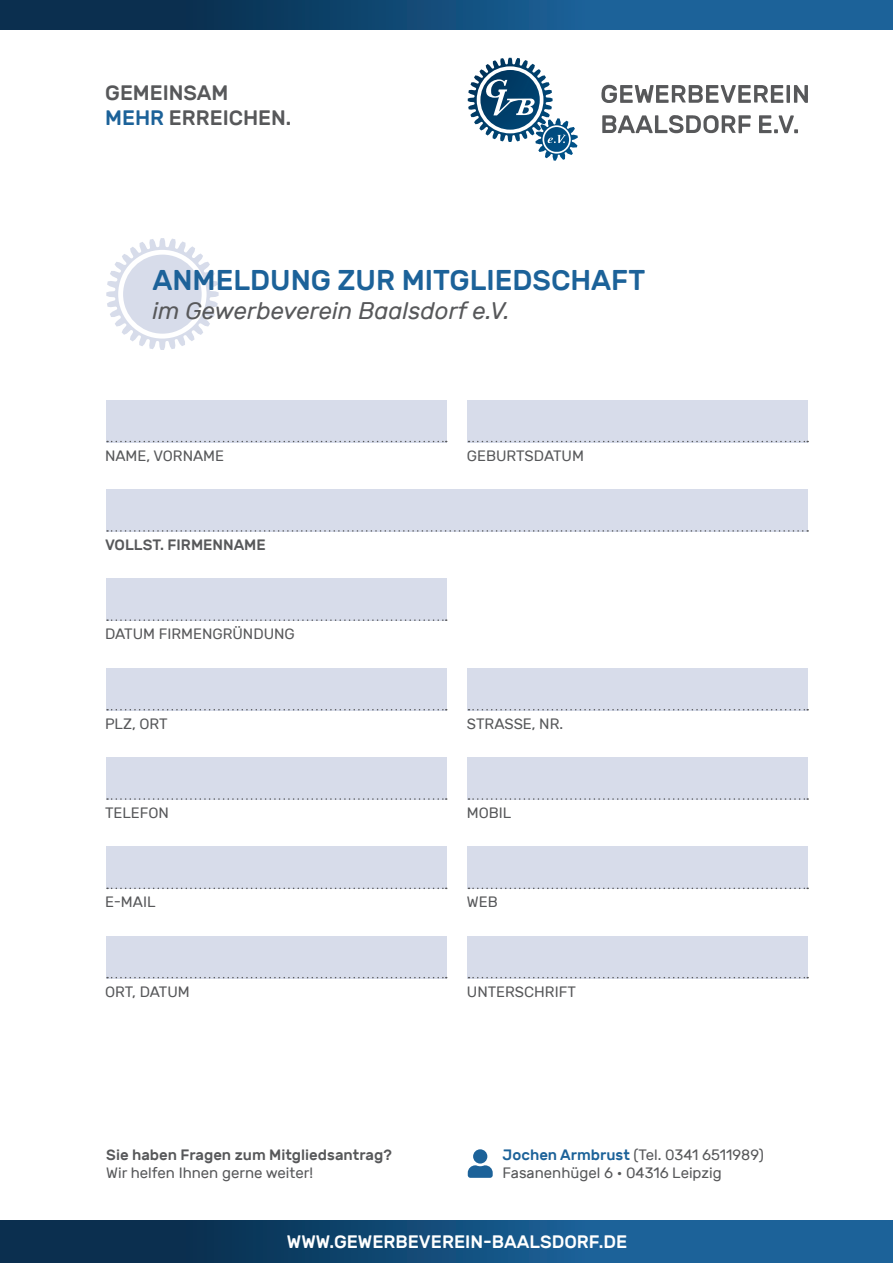
<style>
.page{position:relative;width:893px;height:1263px;background:#fff}
.page>*{position:absolute;margin:0;border:0;box-sizing:border-box;transform-origin:0 0}
.t1{font:500 28.5px "Rubik";color:#1c6299}
.t2{font:italic 24px "Rubik";color:#57585a}
.t3{font:500 20.85px "Rubik";color:#57585a}
.t4{font:500 18px "Rubik";color:#fff}
.t5{font:15px "Rubik";color:#57585a}
.t6{font:500 15px "Rubik";color:#57585a}
.s1{color:#1c6299}
.s2{font-weight:500;color:#1c6299}
</style>
<div class="page">
<svg style="left:468px;top:58px;width:110px;height:103px"></svg>
<svg style="left:601px;top:85px;width:207px;height:18px"></svg>
<svg style="left:602px;top:115px;width:149px;height:18px"></svg>
<svg style="left:759px;top:115px;width:39px;height:18px"></svg>
<svg style="left:106px;top:238px;width:113px;height:112px"></svg>
<div style="left:123px;top:255px;width:79px;height:79px;background:#d7dcea;border-radius:50%"></div>
<div style="left:106px;top:489px;width:702px;height:43px;background:#d7dcea"></div>
<svg style="left:107px;top:530px;width:701px;height:2px"></svg>
<div style="left:106px;top:400px;width:340px;height:42px;background:#d7dcea"></div>
<svg style="left:107px;top:441px;width:340px;height:1px"></svg>
<div style="left:468px;top:400px;width:340px;height:42px;background:#d7dcea"></div>
<svg style="left:468px;top:441px;width:340px;height:1px"></svg>
<div style="left:106px;top:578px;width:340px;height:43px;background:#d7dcea"></div>
<svg style="left:107px;top:619px;width:340px;height:2px"></svg>
<div style="left:106px;top:668px;width:340px;height:42px;background:#d7dcea"></div>
<svg style="left:107px;top:709px;width:340px;height:1px"></svg>
<div style="left:468px;top:668px;width:340px;height:42px;background:#d7dcea"></div>
<svg style="left:468px;top:709px;width:340px;height:1px"></svg>
<div style="left:106px;top:757px;width:340px;height:43px;background:#d7dcea"></div>
<svg style="left:107px;top:798px;width:340px;height:2px"></svg>
<div style="left:468px;top:757px;width:340px;height:43px;background:#d7dcea"></div>
<svg style="left:468px;top:798px;width:340px;height:2px"></svg>
<div style="left:106px;top:846px;width:340px;height:43px;background:#d7dcea"></div>
<svg style="left:107px;top:887px;width:340px;height:2px"></svg>
<div style="left:468px;top:846px;width:340px;height:43px;background:#d7dcea"></div>
<svg style="left:468px;top:887px;width:340px;height:2px"></svg>
<div style="left:106px;top:936px;width:340px;height:42px;background:#d7dcea"></div>
<svg style="left:107px;top:977px;width:340px;height:1px"></svg>
<div style="left:468px;top:936px;width:340px;height:42px;background:#d7dcea"></div>
<svg style="left:468px;top:977px;width:340px;height:1px"></svg>
<svg style="left:468px;top:1149px;width:25px;height:29px"></svg>
<svg style="left:0;top:0;width:893px;height:30px;background:#134b78"></svg>
<svg style="left:0;top:1220px;width:893px;height:43px;background:#134b78"></svg>
<p class="t3" style="left:105px;top:81px;width:125px">GEMEINSAM</p>
<p class="t3" style="left:105px;top:106px;width:188px"><span class="s1">MEHR</span> ERREICHEN.</p>
<p class="t1" style="left:152px;top:264px;width:494px">ANMELDUNG ZUR MITGLIEDSCHAFT</p>
<p class="t2" style="left:152px;top:297px;width:359px">im Gewerbeverein Baalsdorf e.V.</p>
<p class="t5" style="left:105px;top:447px;width:121px">NAME, VORNAME</p>
<p class="t5" style="left:467px;top:447px;width:119px">GEBURTSDATUM</p>
<p class="t6" style="left:105px;top:536px;width:162px">VOLLST. FIRMENNAME</p>
<p class="t5" style="left:105px;top:626px;width:191px">DATUM FIRMENGRÜNDUNG</p>
<p class="t5" style="left:105px;top:715px;width:64px">PLZ, ORT</p>
<p class="t5" style="left:467px;top:715px;width:98px">STRASSE, NR.</p>
<p class="t5" style="left:105px;top:805px;width:65px">TELEFON</p>
<p class="t5" style="left:467px;top:805px;width:46px">MOBIL</p>
<p class="t5" style="left:105px;top:894px;width:52px">E-MAIL</p>
<p class="t5" style="left:467px;top:894px;width:32px">WEB</p>
<p class="t5" style="left:105px;top:983px;width:86px">ORT, DATUM</p>
<p class="t5" style="left:467px;top:983px;width:111px">UNTERSCHRIFT</p>
<p class="t6" style="left:106px;top:1146px;width:287px">Sie haben Fragen zum Mitgliedsantrag?</p>
<p class="t5" style="left:106px;top:1164px;width:208px">Wir helfen Ihnen gerne weiter!</p>
<p class="t5" style="left:503px;top:1146px;width:263px"><span class="s2">Jochen Armbrust</span> (Tel. 0341 6511989)</p>
<p class="t5" style="left:503px;top:1164px;width:221px">Fasanenhügel 6 • 04316 Leipzig</p>
<p class="t4" style="left:287px;top:1231px;width:342px">WWW.GEWERBEVEREIN-BAALSDORF.DE</p>
</div>
